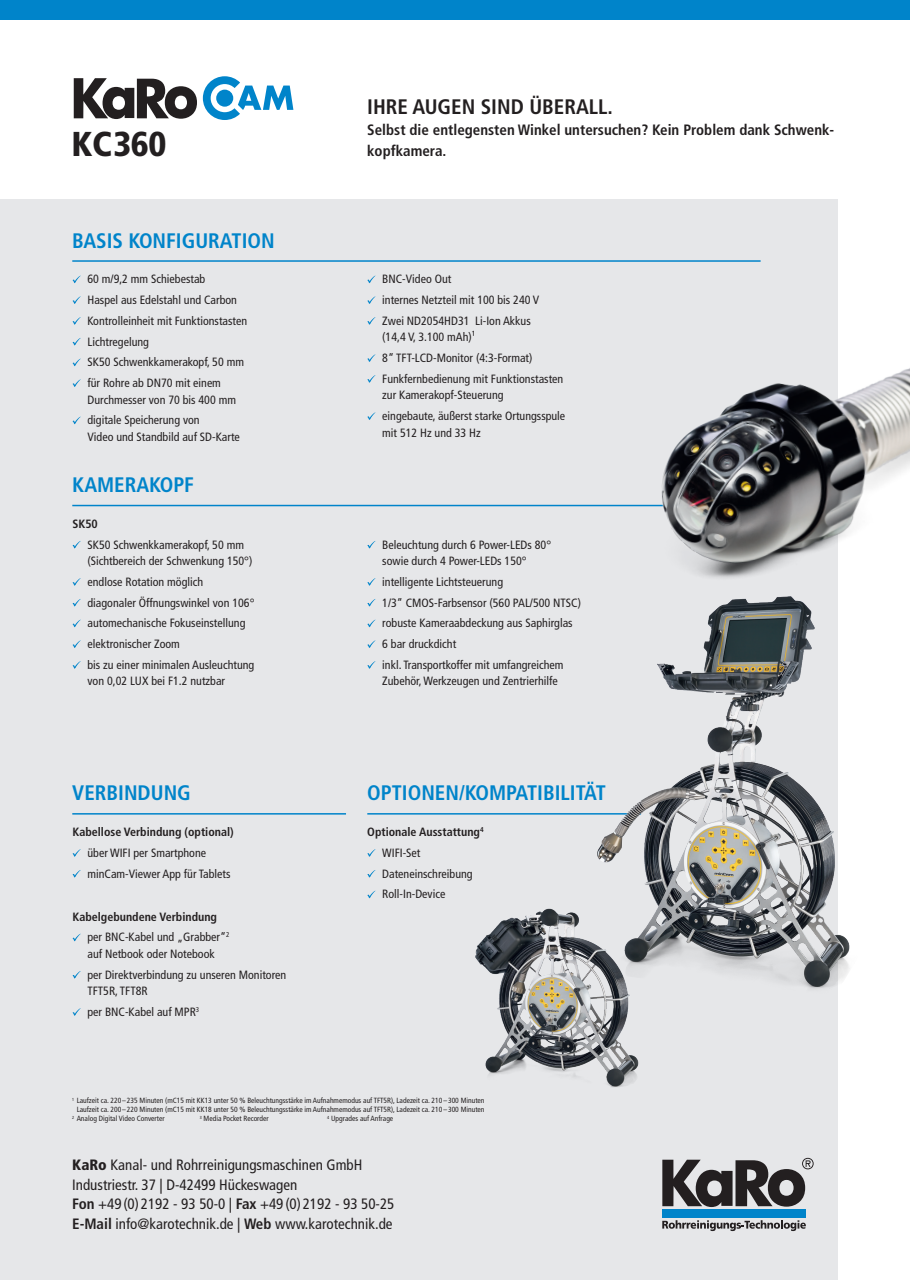
<style>
.page{position:relative;width:910px;height:1280px;background:#fff}
.page>*{position:absolute;margin:0;border:0;box-sizing:border-box;transform-origin:0 0}
.t1{font:900 condensed 34.5px "Frutiger LT Std";letter-spacing:-.01em;color:#231f20}
.t2{font:700 condensed 21px "Frutiger LT Std";color:#0084ca}
.t3{font:700 condensed 21px "Frutiger LT Std";color:#231f20}
.t4{font:condensed 15px/19.5px "Frutiger LT Std";color:#231f20}
.t5{font:700 condensed 15px "Frutiger LT Std";color:#231f20}
.t6{font:condensed 12px/20.7px "Frutiger LT Std";color:#231f20}
.t7{font:700 condensed 12px/20.7px "Frutiger LT Std";color:#231f20}
.t8{font:condensed 7.5px "Frutiger LT Std";color:#231f20}
.s1{font-weight:400}
.s2{font-weight:700}
.s3{font-weight:900}
</style>
<div class="page">
<div style="left:0;top:200px;width:838px;height:1080px;background:#e6e7e9"></div>
<div style="left:0;top:0;width:910px;height:19px;background:#0084ca"></div>
<svg style="left:662px;top:1158px;width:152px;height:49px"></svg>
<div style="left:662px;top:1209px;width:143px;height:9px;background:#0084ca"></div>
<svg style="left:662px;top:1220px;width:144px;height:11px"></svg>
<hr style="left:72px;top:260px;width:689px;height:2px;background:#0084ca">
<hr style="left:72px;top:505px;width:689px;height:1px;background:#0084ca">
<hr style="left:72px;top:813px;width:274px;height:1px;background:#0084ca">
<hr style="left:367px;top:813px;width:274px;height:1px;background:#0084ca">
<svg style="left:72px;top:276px;width:9px;height:7px"></svg>
<svg style="left:72px;top:296px;width:9px;height:8px"></svg>
<svg style="left:72px;top:317px;width:9px;height:8px"></svg>
<svg style="left:72px;top:338px;width:9px;height:8px"></svg>
<svg style="left:72px;top:359px;width:9px;height:7px"></svg>
<svg style="left:72px;top:379px;width:9px;height:8px"></svg>
<svg style="left:72px;top:417px;width:9px;height:7px"></svg>
<svg style="left:72px;top:541px;width:9px;height:7px"></svg>
<svg style="left:72px;top:578px;width:9px;height:8px"></svg>
<svg style="left:72px;top:599px;width:9px;height:7px"></svg>
<svg style="left:72px;top:620px;width:9px;height:7px"></svg>
<svg style="left:72px;top:640px;width:9px;height:8px"></svg>
<svg style="left:72px;top:661px;width:9px;height:8px"></svg>
<svg style="left:72px;top:849px;width:9px;height:8px"></svg>
<svg style="left:72px;top:870px;width:9px;height:8px"></svg>
<svg style="left:72px;top:934px;width:9px;height:7px"></svg>
<svg style="left:72px;top:971px;width:9px;height:8px"></svg>
<svg style="left:72px;top:1008px;width:9px;height:8px"></svg>
<svg style="left:367px;top:276px;width:8px;height:7px"></svg>
<svg style="left:367px;top:296px;width:8px;height:8px"></svg>
<svg style="left:367px;top:317px;width:8px;height:8px"></svg>
<svg style="left:367px;top:354px;width:8px;height:8px"></svg>
<svg style="left:367px;top:375px;width:8px;height:8px"></svg>
<svg style="left:367px;top:412px;width:8px;height:8px"></svg>
<svg style="left:367px;top:541px;width:8px;height:7px"></svg>
<svg style="left:367px;top:578px;width:8px;height:8px"></svg>
<svg style="left:367px;top:599px;width:8px;height:7px"></svg>
<svg style="left:367px;top:620px;width:8px;height:7px"></svg>
<svg style="left:367px;top:640px;width:8px;height:8px"></svg>
<svg style="left:367px;top:661px;width:8px;height:8px"></svg>
<svg style="left:367px;top:849px;width:8px;height:8px"></svg>
<svg style="left:367px;top:870px;width:8px;height:8px"></svg>
<svg style="left:367px;top:891px;width:8px;height:7px"></svg>
<img style="left:475px;top:908px;width:164px;height:179px">
<img style="left:592px;top:368px;width:318px;height:206px">
<img style="left:564px;top:574px;width:286px;height:443px">
<svg style="left:74px;top:78px;width:123px;height:41px"></svg>
<svg style="left:203px;top:76px;width:90px;height:44px"></svg>
<h1 class="t1" style="left:71px;top:123px;width:97px">KC360</h1>
<h2 class="t2" style="left:72px;top:228px;width:204px">BASIS KONFIGURATION</h2>
<p class="t6" style="left:87px;top:269px;width:161px">60 m/9,2 mm Schiebestab<br>Haspel aus Edelstahl und Carbon<br>Kontrolleinheit mit Funktionstasten<br>Lichtregelung<br>SK50 Schwenkkamerakopf, 50 mm für Rohre ab DN70 mit einem</p>
<p class="t6" style="left:87px;top:389px;width:150px">Durchmesser von 70 bis 400 mm digitale Speicherung von</p>
<p class="t6" style="left:87px;top:426px;width:154px">Video und Standbild auf SD-Karte</p>
<h2 class="t2" style="left:72px;top:472px;width:123px">KAMERAKOPF</h2>
<p class="t7" style="left:72px;top:513px;width:27px">SK50</p>
<p class="t6" style="left:87px;top:536px;width:166px;line-height:16.5px">SK50 Schwenkkamerakopf, 50 mm (Sichtbereich der Schwenkung 150°)</p>
<p class="t6" style="left:87px;top:571px;width:168px">endlose Rotation möglich diagonaler Öffnungswinkel von 106° automechanische Fokuseinstellung elektronischer Zoom<br>bis zu einer minimalen Ausleuchtung</p>
<p class="t6" style="left:87px;top:671px;width:139px">von 0,02 LUX bei F1.2 nutzbar</p>
<h2 class="t3" style="left:367px;top:95px;width:247px">IHRE AUGEN SIND ÜBERALL.</h2>
<p class="t5" style="left:367px;top:121px;width:469px">Selbst die entlegensten Winkel untersuchen? Kein Problem dank Schwenk-</p>
<p class="t5" style="left:367px;top:142px;width:81px">kopfkamera.</p>
<p class="t6" style="left:382px;top:269px;width:158px">BNC-Video Out<br>internes Netzteil mit 100 bis 240 V<br>Zwei ND2054HD31 Li-Ion Akkus</p>
<p class="t6" style="left:382px;top:327px;width:183px">(14,4 V, 3.100 mAh)¹<br>8“ TFT-LCD-Monitor (4:3-Format)<br>Funkfernbedienung mit Funktionstasten</p>
<p class="t6" style="left:382px;top:385px;width:185px">zur Kamerakopf-Steuerung<br>eingebaute, äußerst starke Ortungsspule</p>
<p class="t6" style="left:382px;top:422px;width:100px">mit 512 Hz und 33 Hz</p>
<p class="t6" style="left:382px;top:536px;width:170px;line-height:16.5px">Beleuchtung durch 6 Power-LEDs 80° sowie durch 4 Power-LEDs 150°</p>
<p class="t6" style="left:382px;top:571px;width:200px">intelligente Lichtsteuerung<br>1/3“ CMOS-Farbsensor (560 PAL/500 NTSC) robuste Kameraabdeckung aus Saphirglas 6 bar druckdicht<br>inkl. Transportkoffer mit umfangreichem</p>
<p class="t6" style="left:382px;top:671px;width:177px">Zubehör, Werkzeugen und Zentrierhilfe</p>
<h2 class="t2" style="left:72px;top:780px;width:120px">VERBINDUNG</h2>
<h2 class="t2" style="left:367px;top:780px;width:240px">OPTIONEN/KOMPATIBILITÄT</h2>
<p class="t7" style="left:72px;top:822px;width:163px">Kabellose Verbindung (optional)</p>
<p class="t6" style="left:87px;top:842px;width:145px">über WIFI per Smartphone minCam-Viewer App für Tablets</p>
<p class="t7" style="left:87px;top:906px;width:143px;text-indent:-15px">Kabelgebundene Verbindung <span class="s1">per BNC-Kabel und „Grabber“</span><sup>2</sup></p>
<p class="t6" style="left:87px;top:943px;width:200px">auf Netbook oder Notebook<br>per Direktverbindung zu unseren Monitoren</p>
<p class="t6" style="left:87px;top:981px;width:113px">TFT5R, TFT8R<br>per BNC-Kabel auf MPR<sup>3</sup></p>
<p class="t6" style="left:382px;top:822px;width:103px;text-indent:-15px"><span class="s2">Optionale Ausstattung</span><sup>4<br></sup>WIFI-Set<br>Dateneinschreibung<br>Roll-In-Device</p>
<p class="t8" style="left:72px;top:1096px;width:414px"><sup>1</sup> Laufzeit ca. 220 –235 Minuten (mC15 mit KK13 unter 50 % Beleuchtungsstärke im Aufnahmemodus auf TFT5R), Ladezeit ca. 210– 300 Minuten</p>
<p class="t8" style="left:77px;top:1105px;width:409px">Laufzeit ca. 200 –220 Minuten (mC15 mit KK18 unter 50 % Beleuchtungsstärke im Aufnahmemodus auf TFT5R), Ladezeit ca. 210–300 Minuten</p>
<p class="t8" style="left:72px;top:1114px;width:94px"><sup>2</sup> Analog Digital Video Converter</p>
<p class="t8" style="left:200px;top:1114px;width:71px"><sup>3</sup> Media Pocket Recorder</p>
<p class="t8" style="left:327px;top:1114px;width:67px"><sup>4</sup> Upgrades auf Anfrage</p>
<p class="t4" style="left:72px;top:1155px;width:324px"><span class="s3">KaRo</span> Kanal- und Rohrreinigungsmaschinen GmbH Industriestr. 37 | D-42499 Hückeswagen<br><span class="s2">Fon</span> +49 (0) 2192 - 93 50-0 | <span class="s2">Fax</span> +49 (0) 2192 - 93 50-25<br><span class="s2">E-Mail</span> info@karotechnik.de | <span class="s2">Web</span> www.karotechnik.de</p>
</div>
